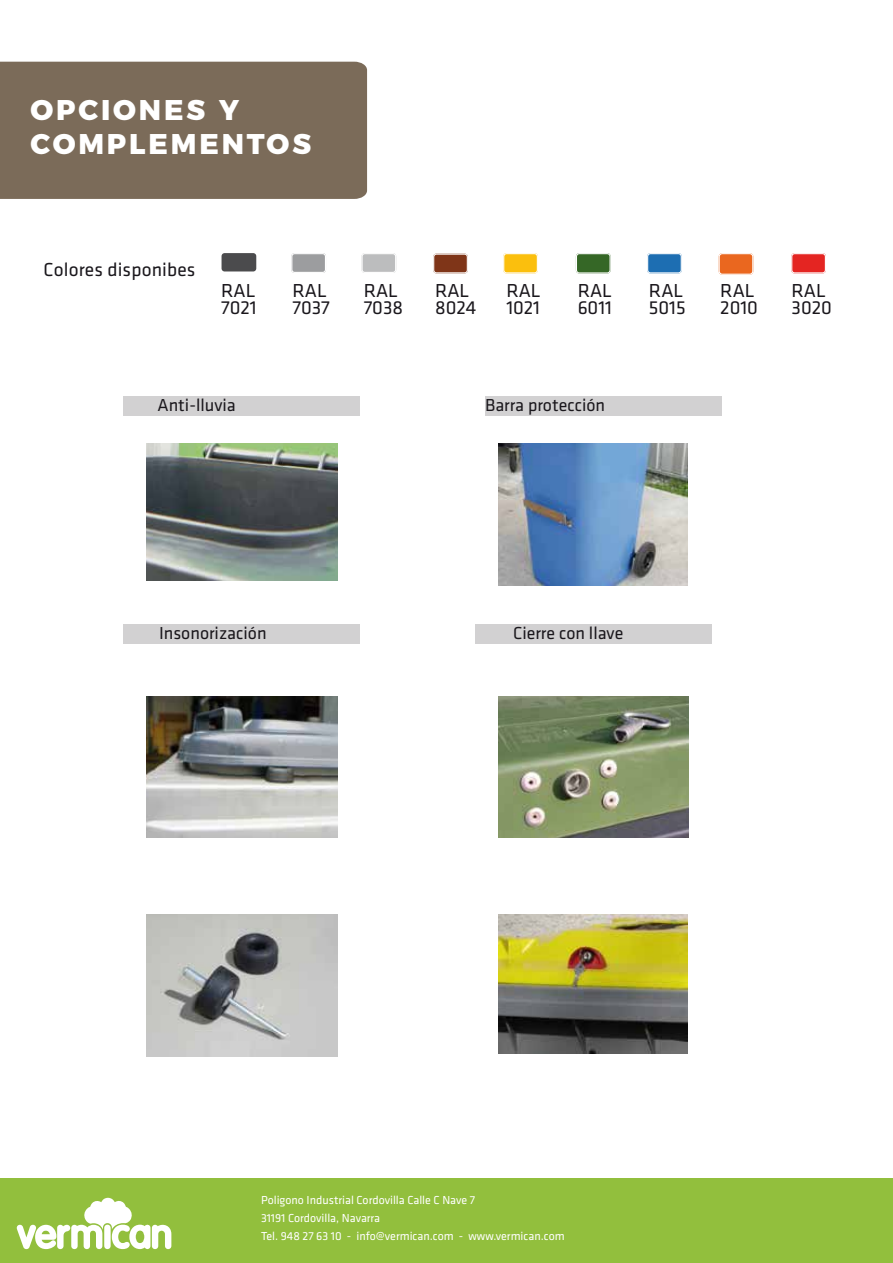
<style>
.page{position:relative;width:893px;height:1263px;background:#fff}
.page>*{position:absolute;margin:0;border:0;box-sizing:border-box;transform-origin:0 0}
.t1{font:800 28.5px/34.2px "Montserrat";letter-spacing:.1em;color:#fff}
.t2{font:19.5px/17.2px "Klavika";color:#1a171c}
.t3{font:18px "Klavika";color:#1a171c}
.t4{font:12px/18px "Klavika";color:#fff}
</style>
<div class="page">
<img style="left:498px;top:915px;width:189px;height:138px">
<img style="left:147px;top:444px;width:190px;height:137px">
<img style="left:498px;top:444px;width:190px;height:141px">
<img style="left:147px;top:696px;width:190px;height:142px">
<img style="left:147px;top:915px;width:190px;height:141px">
<img style="left:498px;top:696px;width:190px;height:142px">
<div style="left:222px;top:253px;width:34px;height:18px;background:#4b4b4d;border-radius:3px"></div>
<svg style="left:576px;top:253px;width:35px;height:21px"></svg>
<svg style="left:647px;top:253px;width:35px;height:20px"></svg>
<svg style="left:433px;top:254px;width:35px;height:19px"></svg>
<svg style="left:503px;top:253px;width:35px;height:20px"></svg>
<svg style="left:291px;top:253px;width:35px;height:20px"></svg>
<svg style="left:361px;top:253px;width:35px;height:20px"></svg>
<svg style="left:719px;top:253px;width:34px;height:22px"></svg>
<svg style="left:791px;top:253px;width:35px;height:20px"></svg>
<div style="left:0;top:62px;width:367px;height:137px;background:#7b6b59"></div>
<div style="left:124px;top:396px;width:236px;height:20px;background:#d2d1d2"></div>
<div style="left:124px;top:624px;width:236px;height:20px;background:#d2d1d2"></div>
<div style="left:485px;top:396px;width:236px;height:20px;background:#d2d1d2"></div>
<div style="left:475px;top:624px;width:236px;height:20px;background:#d2d1d2"></div>
<div style="left:0;top:1178px;width:893px;height:85px;background:#92bf3d"></div>
<svg style="left:17px;top:1198px;width:154px;height:51px"></svg>
<h1 class="t1" style="left:30px;top:90px;width:282px">OPCIONES Y<br>COMPLEMENTOS</h1>
<h2 class="t2" style="left:44px;top:261px;width:153px">Colores disponibes</h2>
<h2 class="t2" style="left:221px;top:282px;width:37px">RAL<br>7021</h2>
<h2 class="t2" style="left:292px;top:282px;width:39px">RAL<br>7037</h2>
<h2 class="t2" style="left:364px;top:282px;width:41px">RAL<br>7038</h2>
<h2 class="t2" style="left:435px;top:282px;width:43px">RAL<br>8024</h2>
<h2 class="t2" style="left:506px;top:282px;width:36px">RAL<br>1021</h2>
<h2 class="t2" style="left:578px;top:282px;width:36px">RAL<br>6011</h2>
<h2 class="t2" style="left:649px;top:282px;width:38px">RAL<br>5015</h2>
<h2 class="t2" style="left:720px;top:282px;width:39px">RAL<br>2010</h2>
<h2 class="t2" style="left:792px;top:282px;width:42px">RAL<br>3020</h2>
<h3 class="t3" style="left:158px;top:395px;width:80px">Anti-lluvia</h3>
<h3 class="t3" style="left:159px;top:623px;width:109px">Insonorización</h3>
<h3 class="t3" style="left:485px;top:395px;width:122px">Barra protección</h3>
<h3 class="t3" style="left:513px;top:623px;width:112px">Cierre con llave</h3>
<p class="t4" style="left:261px;top:1191px;width:305px">Poligono Industrial Cordovilla Calle C Nave 7<br>31191 Cordovilla, Navarra<br>Tel. 948 27 63 10 - info@vermican.com - www.vermican.com</p>
</div>
